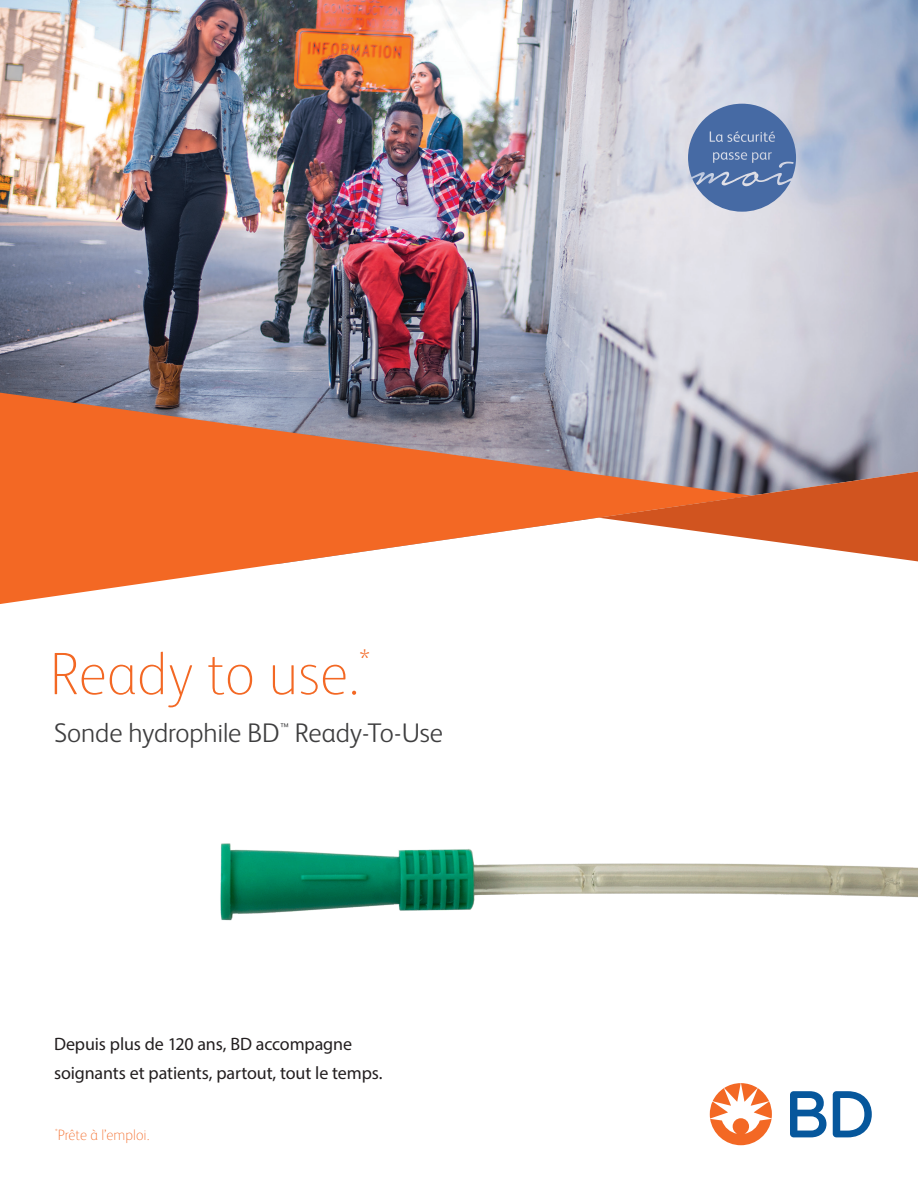
<style>
.page{position:relative;width:918px;height:1188px;background:#fff}
.page>*{position:absolute;margin:0;border:0;box-sizing:border-box;transform-origin:0 0}
.t1{font:100 60px "FS Albert Pro";color:#f36824}
.Subhead_option_2_FS{font:300 27px "FS Albert Pro";letter-spacing:-.005em;color:#3e3e3f}
.Subhead_option_1_FS{font:18px "Myriad Pro";letter-spacing:-.005em;color:#231f20}
.t2{font:100 15px "FS Albert Pro";color:#f36824}
</style>
<div class="page">
<svg style="left:790px;top:1091px;width:82px;height:46px"></svg>
<svg style="left:710px;top:1083px;width:62px;height:62px"></svg>
<img style="left:0;top:0;width:918px;height:562px">
<svg style="left:752px;top:472px;width:166px;height:89px;background:#cb6e48"></svg>
<svg style="left:0;top:393px;width:752px;height:211px;fill:#f36824"></svg>
<img style="left:220px;top:843px;width:698px;height:78px">
<svg style="left:688px;top:104px;width:108px;height:108px;background:#6f89b6"></svg>
<p class="t1" style="left:49px;top:634px;width:322px">Ready to use.<sup>*</sup></p>
<p class="Subhead_option_2_FS" style="left:54px;top:714px;width:391px">Sonde hydrophile BD<sup>™</sup> Ready-To-Use</p>
<p class="Subhead_option_1_FS" style="left:54px;top:1032px;width:300px">Depuis plus de 120 ans, BD accompagne</p>
<p class="Subhead_option_1_FS" style="left:54px;top:1062px;width:330px">soignants et patients, partout, tout le temps.</p>
<p class="t2" style="left:55px;top:1125px;width:96px"><sup>*</sup>Prête à l’emploi.</p>
</div>
